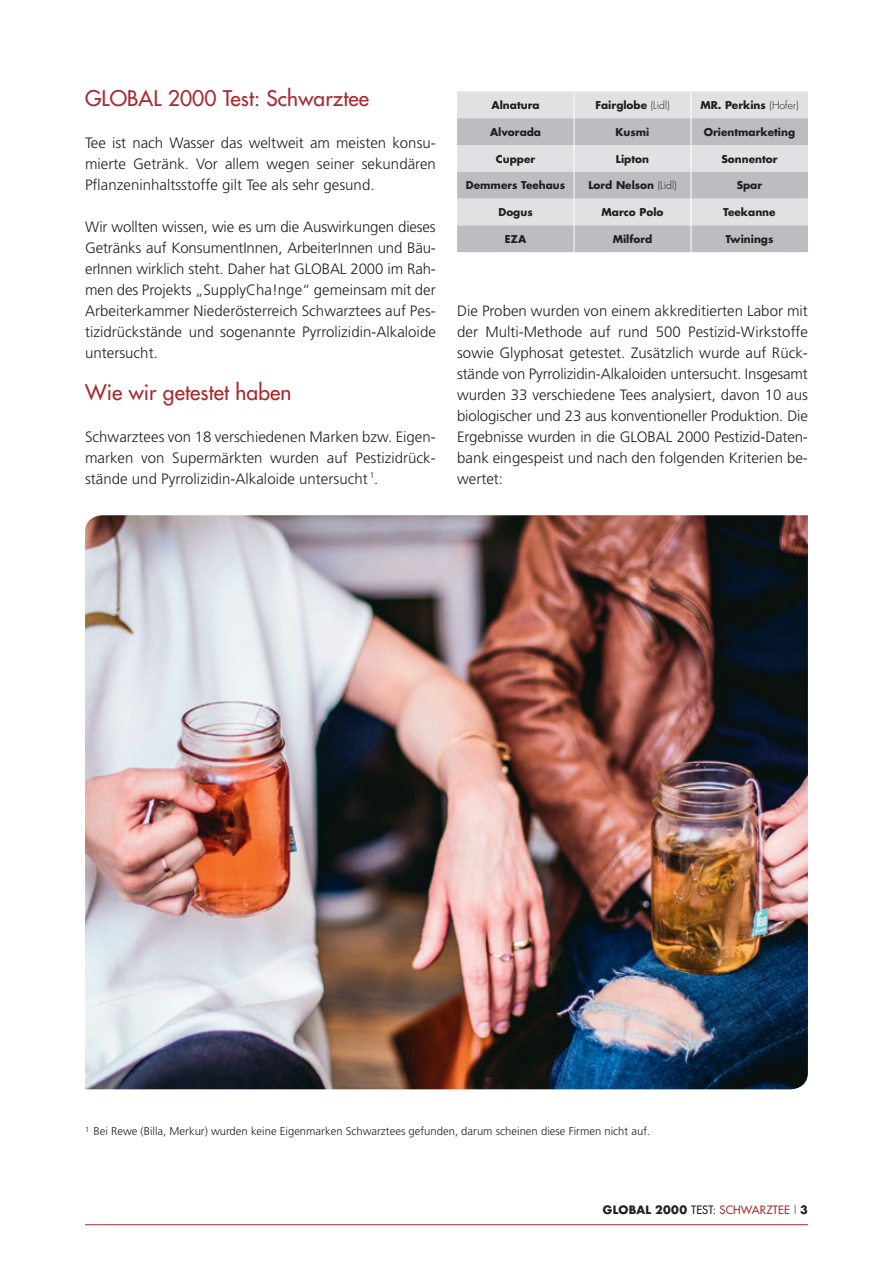
<style>
.page{position:relative;width:893px;height:1263px;background:#fff}
.page>*{position:absolute;margin:0;border:0;box-sizing:border-box;transform-origin:0 0}
.t1{font:21px "Futura";letter-spacing:.005em;color:#a72b30}
.t2{font:300 15px/21px "Frutiger";color:#231f20;text-align:justify}
.t3{font:300 11.25px "Frutiger";color:#231f20}
.t4{font:700 11.25px "Futura";letter-spacing:.025em;color:#231f20}
.t5{font:700 10.5px "Futura";color:#231f20}
.s1{font-weight:300}
.s2{font-weight:400}
.s3{font-weight:400;color:#a72b30}
</style>
<div class="page">
<hr style="left:85px;top:1224px;width:723px;height:1px;background:#a72b30">
<img style="left:85px;top:515px;width:723px;height:574px">
<div style="left:457px;top:91px;width:351px;height:27px;background:#e0e1e3"></div>
<svg style="left:457px;top:118px;width:351px;height:134px;fill:#bcbdc0"></svg>
<svg style="left:574px;top:91px;width:1px;height:161px"></svg>
<svg style="left:691px;top:91px;width:1px;height:161px"></svg>
<h1 class="t1" style="left:85px;top:85px;width:286px">GLOBAL 2000 Test: Schwarztee</h1>
<p class="t2" style="left:85px;top:132px;width:352px">Tee ist nach Wasser das weltweit am meisten konsu&shy;mierte Getränk. Vor allem wegen seiner sekundären Pflanzeninhaltsstoffe gilt Tee als sehr gesund.</p>
<p class="t2" style="left:85px;top:216px;width:352px">Wir wollten wissen, wie es um die Auswirkungen dieses Getränks auf KonsumentInnen, ArbeiterInnen und Bäu&shy;erInnen wirklich steht. Daher hat GLOBAL 2000 im Rah&shy;men des Projekts „SupplyCha!nge“ gemeinsam mit der Arbeiterkammer Niederösterreich Schwarztees auf Pes&shy;tizidrückstände und sogenannte Pyrrolizidin-Alkaloide untersucht.</p>
<h1 class="t1" style="left:85px;top:379px;width:208px">Wie wir getestet haben</h1>
<p class="t2" style="left:85px;top:426px;width:352px">Schwarztees von 18 verschiedenen Marken bzw. Eigen&shy;marken von Supermärkten wurden auf Pestizidrück&shy;stände und Pyrrolizidin-Alkaloide untersucht <sup>1</sup>.</p>
<p class="t5" style="left:492px;top:98px;width:50px">Alnatura</p>
<p class="t5" style="left:595px;top:98px;width:76px">Fairglobe <span class="s1">(Lidl)</span></p>
<p class="t5" style="left:700px;top:98px;width:100px">MR. Perkins <span class="s1">(Hofer)</span></p>
<p class="t5" style="left:490px;top:125px;width:53px">Alvorada</p>
<p class="t5" style="left:616px;top:125px;width:35px">Kusmi</p>
<p class="t5" style="left:704px;top:125px;width:93px">Orientmarketing</p>
<p class="t5" style="left:496px;top:151px;width:41px">Cupper</p>
<p class="t5" style="left:616px;top:151px;width:35px">Lipton</p>
<p class="t5" style="left:721px;top:151px;width:58px">Sonnentor</p>
<p class="t5" style="left:466px;top:178px;width:101px">Demmers Teehaus</p>
<p class="t5" style="left:588px;top:178px;width:90px">Lord Nelson <span class="s1">(Lidl)</span></p>
<p class="t5" style="left:737px;top:178px;width:27px">Spar</p>
<p class="t5" style="left:498px;top:205px;width:36px">Dogus</p>
<p class="t5" style="left:602px;top:205px;width:63px">Marco Polo</p>
<p class="t5" style="left:723px;top:205px;width:54px">Teekanne</p>
<p class="t5" style="left:505px;top:232px;width:23px">EZA</p>
<p class="t5" style="left:613px;top:232px;width:41px">Milford</p>
<p class="t5" style="left:725px;top:232px;width:49px">Twinings</p>
<p class="t2" style="left:457px;top:300px;width:352px">Die Proben wurden von einem akkreditierten Labor mit der Multi-Methode auf rund 500 Pestizid-Wirkstoffe sowie Glyphosat getestet. Zusätzlich wurde auf Rück&shy;stände von Pyrrolizidin-Alkaloiden untersucht. Insgesamt wurden 33 verschiedene Tees analysiert, davon 10 aus biologischer und 23 aus konventioneller Produktion. Die Ergebnisse wurden in die GLOBAL 2000 Pestizid-Daten&shy;bank eingespeist und nach den folgenden Kriterien be&shy;wertet:</p>
<p class="t3" style="left:85px;top:1125px;width:567px"><sup>1</sup> Bei Rewe (Billa, Merkur) wurden keine Eigenmarken Schwarztees gefunden, darum scheinen diese Firmen nicht auf.</p>
<p class="t4" style="left:603px;top:1202px;width:206px">GLOBAL 2000 <span class="s2">TEST:</span> <span class="s3">SCHWARZTEE</span> <span class="s1">|</span> 3</p>
</div>
